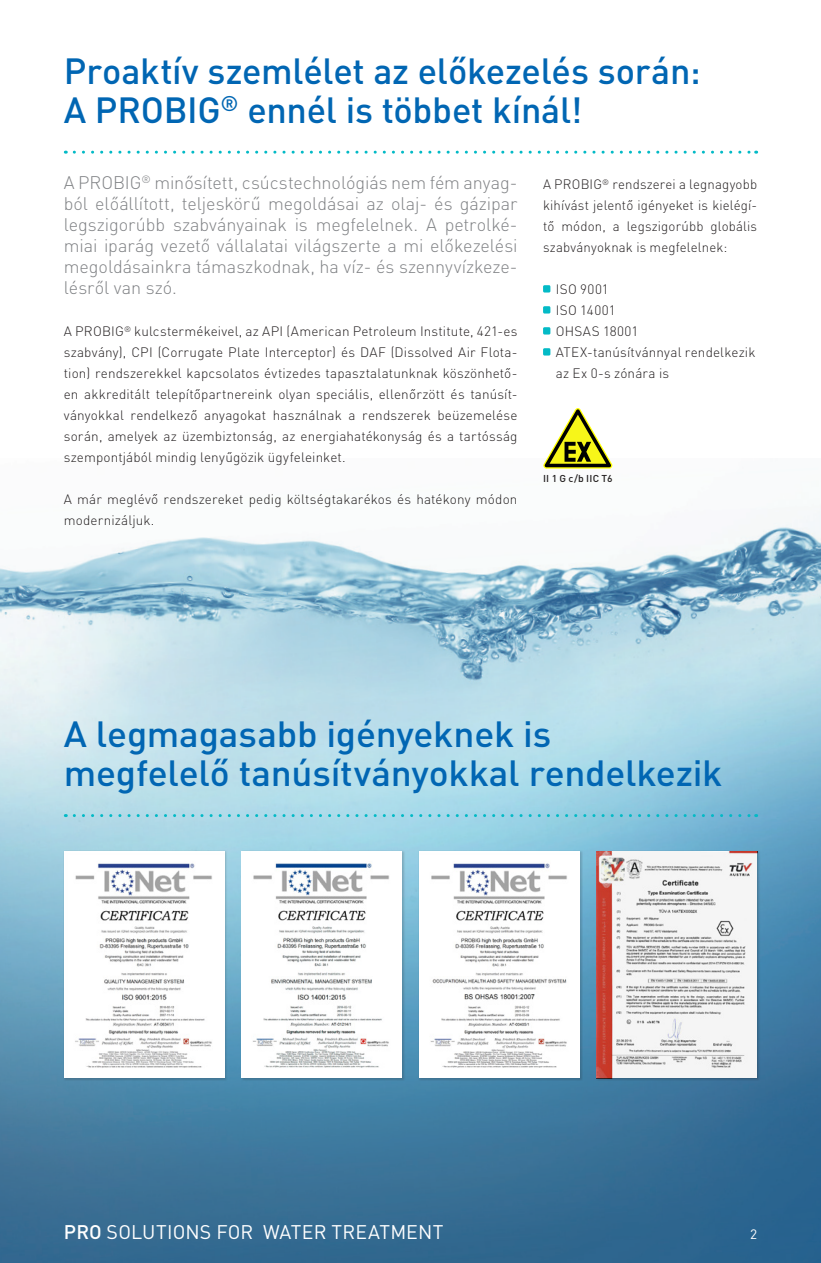
<style>
.page{position:relative;width:821px;height:1263px;background:#fff}
.page>*{position:absolute;margin:0;border:0;box-sizing:border-box;transform-origin:0 0}
.t1{font:500 36px/39px "DIN Pro";letter-spacing:-.01em;color:#0166b3}
.t2{font:19.5px "DIN Pro";letter-spacing:.005em;color:#fff}
.t3{font:300 18px/21px "DIN Pro";letter-spacing:-.005em;color:#808285;text-align:justify}
.t4{font:300 13.5px/21px "DIN Pro";letter-spacing:.01em;color:#231f20;text-align:justify}
.t5{font:13.5px "DIN";color:#fff}
.t6{font:500 9.9px "DIN Pro";letter-spacing:.02em;color:#231f20;scale:1.04 1}
.s1{font-weight:500}
</style>
<div class="page">
<img style="left:0;top:464px;width:821px;height:799px">
<svg style="left:74px;top:151px;width:682px;height:3px"></svg>
<div style="left:543px;top:285px;width:7px;height:8px;background:#03bac6"></div>
<div style="left:543px;top:306px;width:7px;height:8px;background:#03bac6"></div>
<div style="left:543px;top:327px;width:7px;height:8px;background:#03bac6"></div>
<div style="left:543px;top:348px;width:7px;height:8px;background:#03bac6"></div>
<div style="left:596px;top:851px;width:164px;height:230px;background:#231f20;opacity:.2"></div>
<img style="left:596px;top:851px;width:161px;height:227px">
<div style="left:63px;top:851px;width:165px;height:230px;background:#231f20;opacity:.2"></div>
<img style="left:64px;top:851px;width:160px;height:227px">
<div style="left:241px;top:851px;width:164px;height:230px;background:#231f20;opacity:.2"></div>
<img style="left:241px;top:851px;width:161px;height:227px">
<div style="left:418px;top:851px;width:165px;height:230px;background:#231f20;opacity:.2"></div>
<img style="left:419px;top:851px;width:160px;height:227px">
<svg style="left:74px;top:814px;width:682px;height:3px;background:#77cbdc"></svg>
<svg style="left:543px;top:408px;width:69px;height:61px"></svg>
<h1 class="t1" style="left:64px;top:50px;width:638px">Proaktív szemlélet az előkezelés során:<br>A PROBIG<sup>®</sup> ennél is többet kínál!</h1>
<p class="t3" style="left:64px;top:171px;width:455px">A PROBIG<sup>®</sup> minősített, csúcstechnológiás nem fém anyag&shy;ból előállított, teljeskörű megoldásai az olaj- és gázipar legszigorúbb szabványainak is megfelelnek. A petrolké&shy;miai iparág vezető vállalatai világszerte a mi előkezelési megoldásainkra támaszkodnak, ha víz- és szennyvízkeze&shy;lésről van szó.</p>
<p class="t4" style="left:64px;top:320px;width:455px">A PROBIG<sup>®</sup> kulcstermékeivel, az API (American Petroleum Institute, 421-es szabvány), CPI (Corrugate Plate Interceptor) és DAF (Dissolved Air Flota&shy;tion) rendszerekkel kapcsolatos évtizedes tapasztalatunknak köszönhető&shy;en akkreditált telepítőpartnereink olyan speciális, ellenőrzött és tanúsít&shy;ványokkal rendelkező anyagokat használnak a rendszerek beüzemelése során, amelyek az üzembiztonság, az energiahatékonyság és a tartósság szempontjából mindig lenyűgözik ügyfeleinket.</p>
<p class="t4" style="left:64px;top:488px;width:455px">A már meglévő rendszereket pedig költségtakarékos és hatékony módon modernizáljuk.</p>
<p class="t4" style="left:543px;top:173px;width:216px">A PROBIG<sup>®</sup> rendszerei a legnagyobb kihívást jelentő igényeket is kielégí&shy;tő módon, a legszigorúbb globális szabványoknak is megfelelnek:</p>
<p class="t4" style="left:556px;top:278px;width:201px;text-align:left">ISO 9001<br>ISO 14001<br>OHSAS 18001<br>ATEX-tanúsítvánnyal rendelkezik az Ex 0-s zónára is</p>
<p class="t6" style="left:543px;top:472px;width:68px">II 1 G c/b IIC T6</p>
<h1 class="t1" style="left:64px;top:713px;width:660px">A legmagasabb igényeknek is megfelelő tanúsítványokkal rendelkezik</h1>
<h2 class="t2" style="left:64px;top:1219px;width:381px"><span class="s1">PRO</span> SOLUTIONS FOR WATER TREATMENT</h2>
<p class="t5" style="left:750px;top:1226px;width:9px">2</p>
</div>
